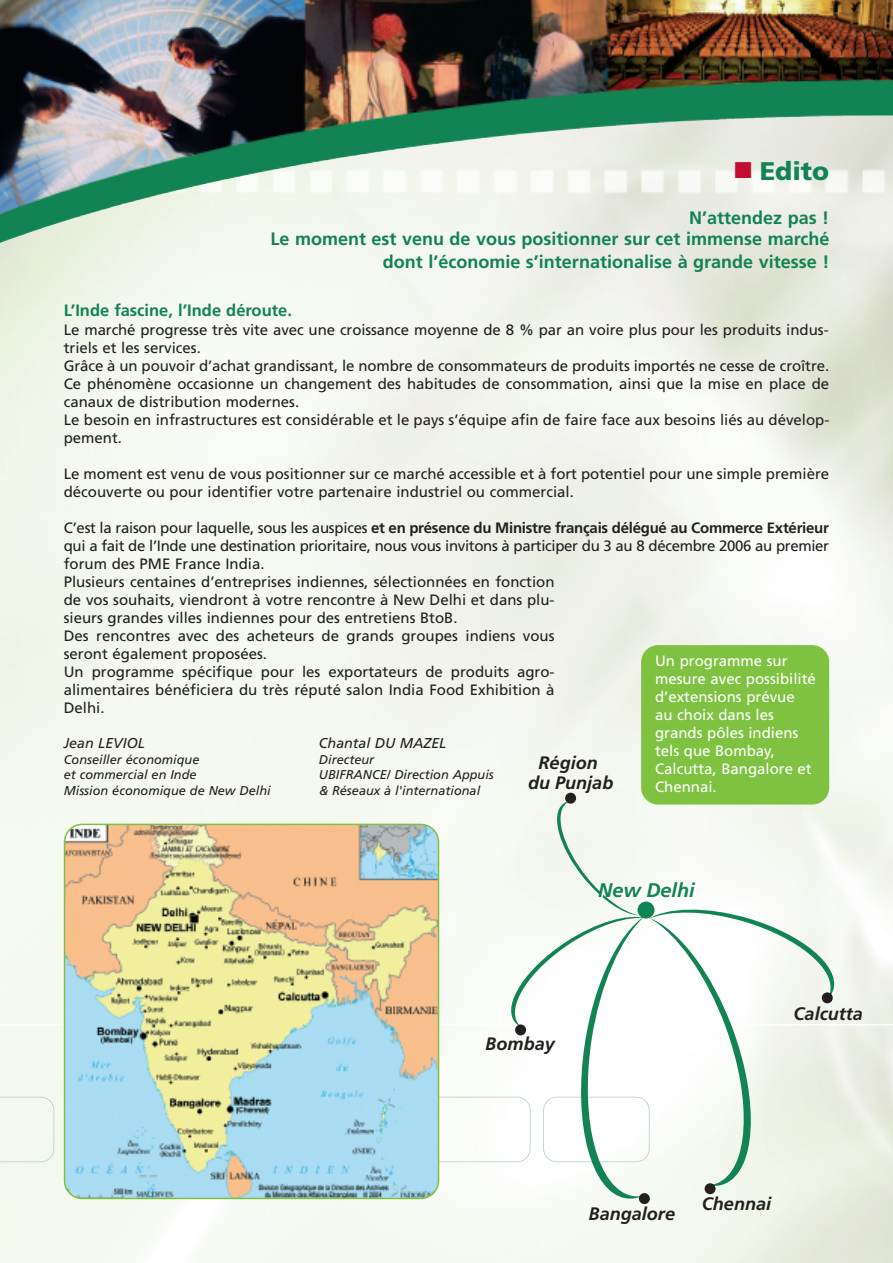
<style>
.page{position:relative;width:893px;height:1263px;background:#fff}
.page>*{position:absolute;margin:0;border:0;box-sizing:border-box;transform-origin:0 0}
.t1{font:900 25.5px "Frutiger";color:#128352}
.t2{font:italic 700 19.65px "Frutiger";color:#128352}
.t3{font:700 18px/22.2px "Frutiger";color:#128352;text-align:right}
.t4{font:italic 700 18px/19.6px "Frutiger";color:#231f20;text-align:center}
.t5{font:700 16.5px "Frutiger";color:#128352}
.t6{font:15px/18px "Frutiger";color:#231f20}
.t7{font:15px/18px "Frutiger";color:#fff}
.t8{font:italic 14.25px "Frutiger";color:#231f20}
.t9{font:italic 12.75px "Frutiger";color:#231f20}
.s1{color:#c30e33}
.s2{font-weight:700}
</style>
<div class="page">
<img style="left:0;top:243px;width:893px;height:1020px">
<hr style="left:0;top:1024px;width:893px;height:1px;background:#fff">
<div style="left:0;top:1097px;width:54px;height:65px;background:#f4f8ee"></div>
<div style="left:424px;top:1097px;width:106px;height:65px;border:2px solid #b3cfbd;border-radius:14px"></div>
<img style="left:0;top:0;width:893px;height:243px">
<svg style="left:503px;top:801px;width:337px;height:398px"></svg>
<div style="left:637px;top:901px;width:17px;height:17px;background:#128352;border-radius:50%"></div>
<div style="left:515px;top:1024px;width:11px;height:11px;background:#231f20;border-radius:50%"></div>
<div style="left:639px;top:1193px;width:11px;height:11px;background:#231f20;border-radius:50%"></div>
<div style="left:705px;top:1183px;width:11px;height:11px;background:#231f20;border-radius:50%"></div>
<div style="left:822px;top:992px;width:11px;height:11px;background:#231f20;border-radius:50%"></div>
<div style="left:565px;top:793px;width:11px;height:11px;background:#231f20;border-radius:50%"></div>
<div style="left:641px;top:645px;width:188px;height:159px;background:#7fc241;border-radius:17px"></div>
<svg style="left:64px;top:824px;width:375px;height:375px;background:#c7ceb2"></svg>
<p class="t1" style="left:734px;top:161px;width:96px"><span class="s1">■</span> Edito</p>
<p class="t3" style="left:271px;top:208px;width:560px">N’attendez pas !<br>Le moment est venu de vous positionner sur cet immense marché dont l’économie s’internationalise à grande vitesse !</p>
<p class="t5" style="left:64px;top:304px;width:230px">L’Inde fascine, l’Inde déroute.</p>
<p class="t6" style="left:64px;top:322px;width:767px">Le marché progresse très vite avec une croissance moyenne de 8 % par an voire plus pour les produits indus&shy;triels et les services.<br>Grâce à un pouvoir d’achat grandissant, le nombre de consommateurs de produits importés ne cesse de croître.<br>Ce phénomène occasionne un changement des habitudes de consommation, ainsi que la mise en place de canaux de distribution modernes.<br>Le besoin en infrastructures est considérable et le pays s’équipe afin de faire face aux besoins liés au dévelop&shy;pement.</p>
<p class="t6" style="left:64px;top:466px;width:767px">Le moment est venu de vous positionner sur ce marché accessible et à fort potentiel pour une simple première découverte ou pour identifier votre partenaire industriel ou commercial.</p>
<p class="t6" style="left:64px;top:520px;width:767px">C’est la raison pour laquelle, sous les auspices <span class="s2">et en présence du Ministre français délégué au Commerce Extérieur </span>qui a fait de l’Inde une destination prioritaire, nous vous invitons à participer du 3 au 8 décembre 2006 au premier forum des PME France India.<br>Plusieurs centaines d’entreprises indiennes, sélectionnées en fonction<br>de vos souhaits, viendront à votre rencontre à New Delhi et dans plu-<br>sieurs grandes villes indiennes pour des entretiens BtoB.<br>Des rencontres avec des acheteurs de grands groupes indiens vous<br>seront également proposées.<br>Un programme spécifique pour les exportateurs de produits agro-<br>alimentaires bénéficiera du très réputé salon India Food Exhibition à<br>Delhi.</p>
<p class="t8" style="left:64px;top:737px;width:83px">Jean LEVIOL</p>
<p class="t8" style="left:319px;top:737px;width:129px">Chantal DU MAZEL</p>
<p class="t9" style="left:64px;top:755px;width:137px">Conseiller économique</p>
<p class="t9" style="left:319px;top:755px;width:57px">Directeur</p>
<p class="t9" style="left:64px;top:770px;width:134px">et commercial en Inde</p>
<p class="t9" style="left:319px;top:770px;width:176px">UBIFRANCE/ Direction Appuis</p>
<p class="t9" style="left:64px;top:785px;width:208px">Mission économique de New Delhi</p>
<p class="t9" style="left:319px;top:785px;width:163px">&amp; Réseaux à l'international</p>
<p class="t7" style="left:655px;top:653px;width:162px">Un programme sur mesure avec possibilité d’extensions prévue<br>au choix dans les grands pôles indiens tels que Bombay,<br>Calcutta, Bangalore et<br>Chennai.</p>
<p class="t4" style="left:528px;top:754px;width:87px">Région du Punjab</p>
<p class="t2" style="left:598px;top:882px;width:99px">New Delhi</p>
<p class="t4" style="left:485px;top:1035px;width:73px">Bombay</p>
<p class="t4" style="left:794px;top:1005px;width:71px">Calcutta</p>
<p class="t4" style="left:589px;top:1205px;width:88px">Bangalore</p>
<p class="t4" style="left:702px;top:1195px;width:71px">Chennai</p>
</div>
